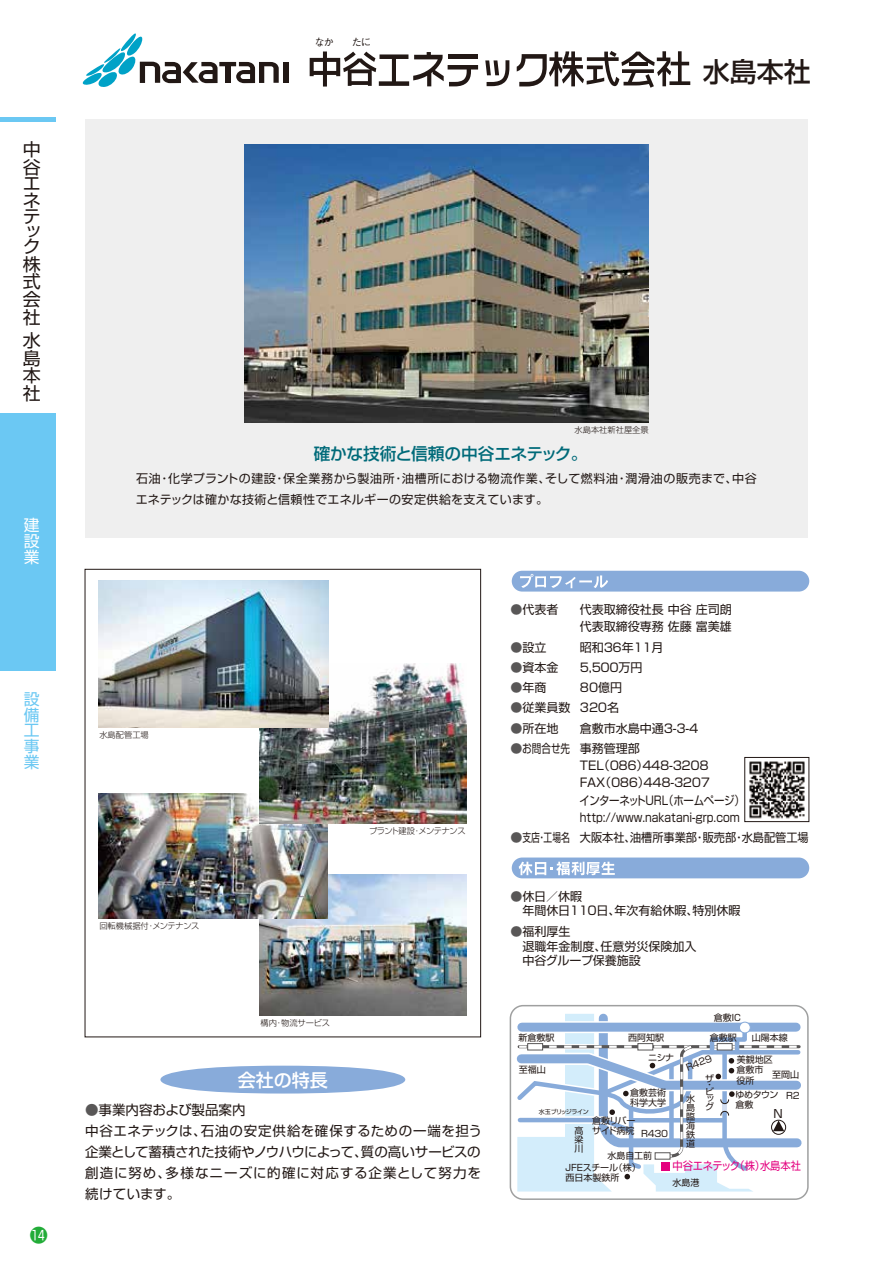
<style>
.page{position:relative;width:893px;height:1263px;background:#fff}
.page>*{position:absolute;margin:0;border:0;box-sizing:border-box;transform-origin:0 0}
.t1{font:500 27px "Shin Go Pro";color:#221815}
.t2{font:500 18px "Shin Go Pro";color:#fff}
.t3{font:17.7px/17.7px "Shin Go Pro";color:#221815;text-align:justify}
.t4{font:500 16.65px "Shin Go Pro";letter-spacing:-.015em;color:#006a79}
.t5{font:15.75px/15.8px "Shin Go Pro";color:#6bc8f3;text-align:justify}
.t6{font:15.75px/15.8px "Shin Go Pro";color:#fff;text-align:justify}
.t7{font:13.5px/21px "Shin Go Pro";letter-spacing:.01em;color:#221815}
.t8{font:12px/20.2px "Shin Go Pro";color:#221815}
.t9{font:12px/21px "Shin Go Pro";letter-spacing:.03em;color:#221815}
.t10{font:12px/17.2px "Shin Go Pro";letter-spacing:-.03em;color:#221815}
.t11{font:12px "Shin Go Pro";color:#221815;scale:.93 1}
.t12{font:12px "Shin Go Pro";color:#221815;scale:.73 1}
.t13{font:12px "Shin Go Pro";color:#221815;scale:.8 1}
.t14{font:11.4px "Shin Go Pro";color:#221815}
.t15{font:11.25px "Shin Go Pro";letter-spacing:-.02em;color:#e4007f;scale:.91 1}
.t16{font:500 10.5px "Gothic BBB Pro";color:#221815}
.t17{font:9px/9px "Shin Go Pro";color:#221815}
.t18{font:9px/9.8px "Shin Go Pro";letter-spacing:-.035em;color:#221815}
.t19{font:300 8.25px "Shin Go Pro";color:#221815}
.t20{font:300 8.25px "Shin Go Pro";letter-spacing:-.06em;color:#221815}
.t21{font:6px "Shin Go Pro";letter-spacing:-.06em;color:#221815}
.s1{color:#595757}
</style>
<div class="page">
<img style="left:259px;top:874px;width:208px;height:142px">
<img style="left:99px;top:794px;width:229px;height:124px">
<img style="left:259px;top:663px;width:208px;height:160px">
<div style="left:85px;top:119px;width:723px;height:419px;background:#efefef"></div>
<div style="left:160px;top:1066px;width:245px;height:27px;background:#88abda;border-radius:50%"></div>
<div style="left:510px;top:1005px;width:299px;height:195px;border:2px solid #9fa0a0;border-radius:13px"></div>
<div style="left:283px;top:62px;width:6px;height:21px;background:#221815"></div>
<svg style="left:82px;top:33px;width:197px;height:54px"></svg>
<img style="left:99px;top:581px;width:230px;height:147px">
<svg style="left:509px;top:1009px;width:299px;height:182px"></svg>
<div style="left:655px;top:1153px;width:15px;height:6px;background:#fff"></div>
<div style="left:655px;top:1152px;width:15px;height:7px;border:1px solid #595757"></div>
<div style="left:512px;top:571px;width:297px;height:21px;background:#88abda;border-radius:10px"></div>
<svg style="left:520px;top:574px;width:88px;height:14px"></svg>
<div style="left:512px;top:857px;width:297px;height:21px;background:#88abda;border-radius:10px"></div>
<svg style="left:519px;top:862px;width:96px;height:13px"></svg>
<svg style="left:310px;top:51px;width:168px;height:36px"></svg>
<hr style="left:448px;top:54px;width:30px;height:4px;background:#221815">
<svg style="left:485px;top:60px;width:24px;height:26px"></svg>
<svg style="left:517px;top:51px;width:173px;height:37px"></svg>
<img style="left:749px;top:761px;width:56px;height:58px">
<div style="left:744px;top:757px;width:65px;height:65px;border:1px solid #221815"></div>
<img style="left:244px;top:145px;width:405px;height:277px">
<div style="left:0;top:413px;width:55px;height:258px;background:#6bc8f3"></div>
<hr style="left:0;top:117px;width:55px;height:4px;background:#6bc8f3">
<h3 class="t3" style="left:23px;top:139px;width:19px;line-height:16.8px">中谷エネテ</h3>
<h3 class="t3" style="left:23px;top:222px;width:18px;line-height:15.1px">ック</h3>
<h3 class="t3" style="left:23px;top:253px;width:19px">株式会社</h3>
<h3 class="t3" style="left:23px;top:329px;width:19px">水島本社</h3>
<h3 class="t6" style="left:24px;top:515px;width:17px">建設業</h3>
<h3 class="t5" style="left:24px;top:689px;width:17px">設備工事業</h3>
<p class="t16" style="left:315px;top:33px;width:21px">なか</p>
<p class="t16" style="left:351px;top:33px;width:21px">たに</p>
<h1 class="t1" style="left:703px;top:50px;width:109px">水島本社</h1>
<p class="t19" style="left:575px;top:423px;width:76px">水島本社新社屋全景</p>
<h3 class="t4" style="left:314px;top:440px;width:275px">確かな技術と信頼の中谷エネテック。</h3>
<p class="t9" style="left:136px;top:467px;width:622px">石油・化学プラントの建設・保全業務から製油所・油槽所における物流作業、そして燃料油・潤滑油の販売まで、中谷エネテックは確かな技術と信頼性でエネルギーの安定供給を支えています。</p>
<p class="t19" style="left:99px;top:728px;width:51px">水島配管工場</p>
<p class="t19" style="left:99px;top:919px;width:102px">回転機械据付・メンテナンス</p>
<p class="t19" style="left:261px;top:1016px;width:71px">構内・物流サービス</p>
<h2 class="t2" style="left:238px;top:1065px;width:91px">会社の特長</h2>
<p class="t20" style="left:369px;top:824px;width:98px">プラント建設・メンテナンス</p>
<p class="t7" style="left:85px;top:1097px;width:398px"><span class="s1">●</span>事業内容および製品案内<br>中谷エネテックは、石油の安定供給を確保するための一端を担う企業として蓄積された技術やノウハウによって、質の高いサービスの創造に努め、多様なニーズに的確に対応する企業として努力を続けています。</p>
<p class="t8" style="left:510px;top:598px;width:49px"><span class="s1">●</span>代表者</p>
<p class="t8" style="left:510px;top:635px;width:37px"><span class="s1">●</span>設立</p>
<p class="t8" style="left:510px;top:656px;width:49px"><span class="s1">●</span>資本金</p>
<p class="t8" style="left:510px;top:676px;width:37px"><span class="s1">●</span>年商</p>
<p class="t8" style="left:510px;top:696px;width:61px"><span class="s1">●</span>従業員数</p>
<p class="t8" style="left:510px;top:716px;width:49px"><span class="s1">●</span>所在地</p>
<p class="t13" style="left:510px;top:738px;width:76px"><span class="s1">●</span>お問合せ先</p>
<p class="t12" style="left:510px;top:828px;width:83px"><span class="s1">●</span>支店・工場名</p>
<p class="t8" style="left:580px;top:599px;width:153px;line-height:17.2px">代表取締役社長 中谷 庄司朗代表取締役専務 佐藤 富美雄</p>
<p class="t8" style="left:578px;top:635px;width:123px">昭和３６年１１月<br>５,５００万円<br>80億円<br>32０名<br>倉敷市水島中通３-３-４事務管理部</p>
<p class="t10" style="left:580px;top:755px;width:167px">TEL（０８６）４４８-３２０８<br>FAX（０８６）４４８-３２０７<br>インターネットURL（ホームページ）http://www.nakatani-grp.com</p>
<p class="t11" style="left:580px;top:828px;width:247px">大阪本社、油槽所事業部・販売部・水島配管工場</p>
<p class="t8" style="left:510px;top:888px;width:231px;line-height:14.4px"><span class="s1">●</span>休日／休暇<br>　年間休日１１０日、年次有給休暇、特別休暇</p>
<p class="t8" style="left:510px;top:923px;width:187px;line-height:14.4px"><span class="s1">●</span>福利厚生<br>　退職年金制度、任意労災保険加入　中谷グループ保養施設</p>
<p class="t17" style="left:518px;top:1032px;width:37px">新倉敷駅</p>
<p class="t17" style="left:628px;top:1032px;width:37px">西阿知駅</p>
<p class="t17" style="left:714px;top:1012px;width:29px">倉敷IC</p>
<p class="t17" style="left:710px;top:1032px;width:28px">倉敷駅</p>
<p class="t17" style="left:752px;top:1032px;width:37px">山陽本線</p>
<p class="t17" style="left:648px;top:1052px;width:28px">ニシナ</p>
<p class="t17" style="left:684px;top:1062px;width:29px;rotate:-21deg">R４２９</p>
<p class="t17" style="left:737px;top:1054px;width:37px">美観地区</p>
<p class="t17" style="left:519px;top:1064px;width:28px">至福山</p>
<p class="t17" style="left:736px;top:1063px;width:28px;line-height:10.8px">倉敷市役所</p>
<p class="t17" style="left:772px;top:1069px;width:28px">至岡山</p>
<p class="t17" style="left:705px;top:1074px;width:10px;line-height:6.6px">ザ・ビ</p>
<p class="t17" style="left:705px;top:1094px;width:10px;line-height:7.8px">ッグ</p>
<p class="t17" style="left:630px;top:1087px;width:37px">倉敷芸術</p>
<p class="t17" style="left:786px;top:1090px;width:16px">R２</p>
<p class="t17" style="left:630px;top:1097px;width:37px">科学大学</p>
<p class="t17" style="left:686px;top:1093px;width:10px;text-align:justify">水島臨海鉄道</p>
<p class="t17" style="left:735px;top:1089px;width:45px;line-height:9.8px">ゆめタウン倉敷</p>
<p class="t21" style="left:539px;top:1107px;width:51px">水玉ブリッジライン</p>
<p class="t14" style="left:773px;top:1104px;width:11px">N</p>
<p class="t18" style="left:592px;top:1115px;width:45px">倉敷リバーサイド病院</p>
<p class="t17" style="left:575px;top:1124px;width:10px;text-align:justify">高梁川</p>
<p class="t17" style="left:641px;top:1127px;width:29px">R４３０</p>
<p class="t17" style="left:566px;top:1148px;width:88px;line-height:12.1px;text-indent:42px">水島自工前<br>JFEスチール（株）</p>
<p class="t17" style="left:566px;top:1172px;width:55px">西日本製鉄所</p>
<p class="t15" style="left:673px;top:1157px;width:143px">中谷エネテック（株）水島本社</p>
<p class="t17" style="left:672px;top:1176px;width:28px">水島港</p>
</div>
